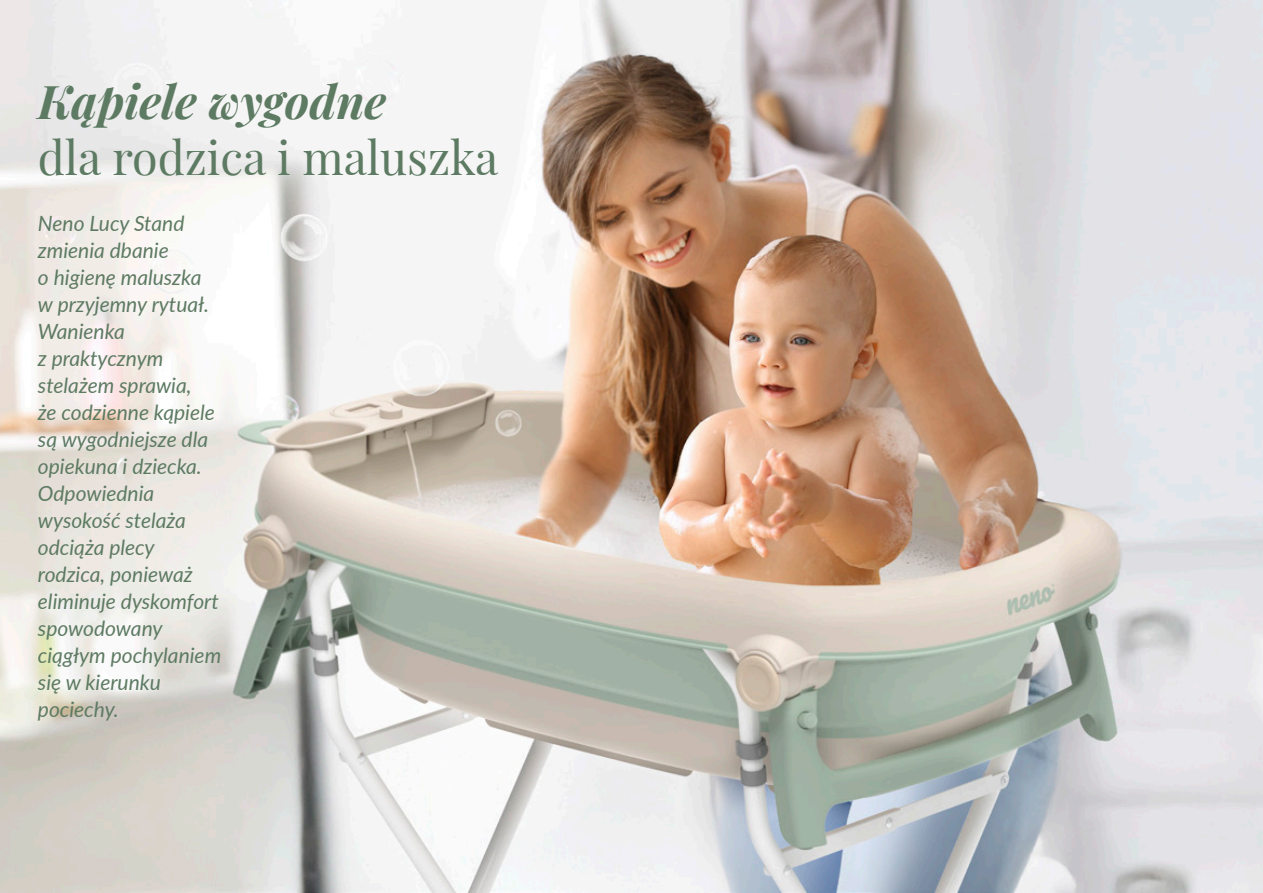
<style>
.page{position:relative;width:1263px;height:893px;background:#fff}
.page>*{position:absolute;margin:0;border:0;box-sizing:border-box;transform-origin:0 0}
.t1{font:46.5px "Playfair Display";color:#5d7a62}
.t2{font:italic 700 46.5px "Playfair Display";color:#5d7a62}
.t3{font:italic 21px/27px "Lato";color:#5d7a62}
</style>
<div class="page">
<img style="left:0;top:0;width:1263px;height:893px">
<h1 class="t2" style="left:38px;top:64px;width:350px">Kąpiele wygodne</h1>
<h1 class="t1" style="left:38px;top:121px;width:462px">dla rodzica i maluszka</h1>
<p class="t3" style="left:38px;top:209px;width:185px">Neno Lucy Stand zmienia dbanie<br>o higienę maluszka w przyjemny rytuał.<br>Wanienka<br>z praktycznym stelażem sprawia,<br>że codzienne kąpiele są wygodniejsze dla opiekuna i dziecka.<br>Odpowiednia wysokość stelaża odciąża plecy rodzica, ponieważ eliminuje dyskomfort spowodowany ciągłym pochylaniem się w kierunku pociechy.</p>
</div>
